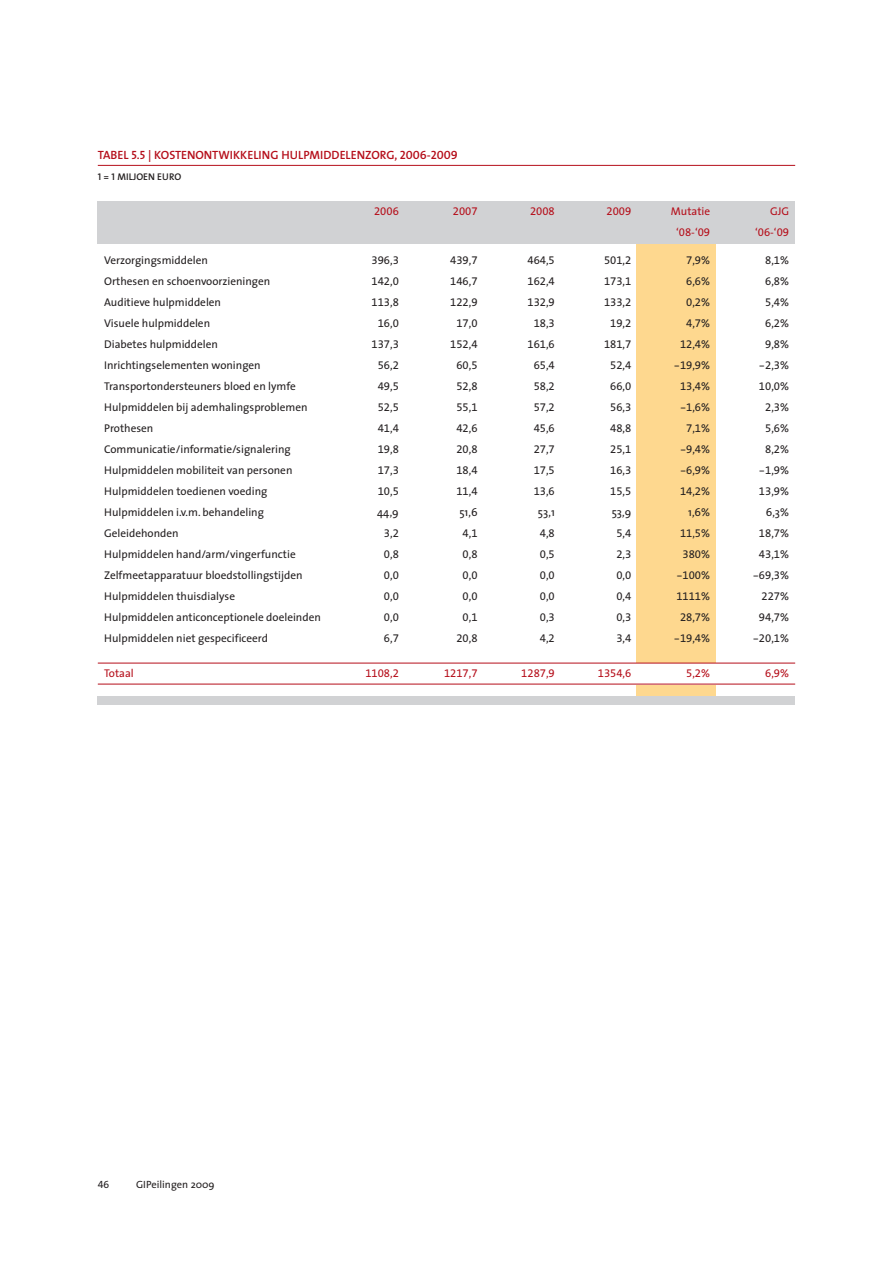
<style>
.page{position:relative;width:893px;height:1263px;background:#fff}
.page>*{position:absolute;margin:0;border:0;box-sizing:border-box;transform-origin:0 0}
.t1{font:12px "The Sans Semi Bold Caps";color:#b50e1a}
.t2{font:11.25px "The Sans";color:#231f20}
.t3{font:11.25px "The Sans Expert";color:#231f20}
.t4{font:11.25px "The Sans Expert";color:#b50e1a}
.t5{font:11.25px "The Sans";color:#b50e1a}
.t6{font:10.5px "The Sans";color:#231f20}
.t7{font:10.5px "The Sans Expert";color:#231f20}
.t8{font:9.75px "The Sans Semi Bold Caps";color:#231f20}
.s1{font-family:"The Sans"}
</style>
<div class="page">
<div style="left:636px;top:218px;width:80px;height:487px;background:#fed88f"></div>
<div style="left:98px;top:663px;width:697px;height:21px;background:#fff"></div>
<div style="left:98px;top:201px;width:697px;height:42px;background:#d1d2d4"></div>
<hr style="left:98px;top:165px;width:697px;height:1px;background:#b50e1a">
<div style="left:98px;top:696px;width:697px;height:9px;background:#d1d2d4"></div>
<hr style="left:98px;top:684px;width:697px;height:1px;background:#b50e1a">
<hr style="left:98px;top:663px;width:697px;height:1px;background:#b50e1a">
<p class="t1" style="left:98px;top:151px;width:362px">TABEL 5.5 | KOSTENONTWIKKELING HULPMIDDELENZORG, 2006-2009</p>
<p class="t8" style="left:98px;top:173px;width:85px">1 = 1 MILJOEN EURO</p>
<p class="t4" style="left:374px;top:208px;width:26px">2006</p>
<p class="t4" style="left:453px;top:208px;width:26px">2007</p>
<p class="t4" style="left:530px;top:208px;width:26px">2008</p>
<p class="t4" style="left:607px;top:208px;width:26px">2009</p>
<p class="t5" style="left:671px;top:207px;width:41px">Mutatie</p>
<p class="t5" style="left:770px;top:207px;width:21px">GJG</p>
<p class="t4" style="left:676px;top:229px;width:35px"><span class="s1">‘</span>08<span class="s1">-‘</span>09</p>
<p class="t4" style="left:755px;top:229px;width:35px"><span class="s1">‘</span>06<span class="s1">-‘</span>09</p>
<p class="t2" style="left:104px;top:256px;width:105px">Verzorgingsmiddelen</p>
<p class="t3" style="left:372px;top:256px;width:29px">396,3</p>
<p class="t3" style="left:450px;top:256px;width:29px">439,7</p>
<p class="t3" style="left:527px;top:256px;width:29px">464,5</p>
<p class="t3" style="left:604px;top:256px;width:29px">501,2</p>
<p class="t3" style="left:686px;top:256px;width:25px">7,9%</p>
<p class="t3" style="left:765px;top:256px;width:25px">8,1%</p>
<p class="t2" style="left:104px;top:277px;width:168px">Orthesen en schoenvoorzieningen</p>
<p class="t3" style="left:372px;top:277px;width:29px">142,0</p>
<p class="t3" style="left:450px;top:277px;width:29px">146,7</p>
<p class="t3" style="left:527px;top:277px;width:29px">162,4</p>
<p class="t3" style="left:604px;top:277px;width:29px">173,1</p>
<p class="t3" style="left:686px;top:277px;width:25px">6,6%</p>
<p class="t3" style="left:765px;top:277px;width:25px">6,8%</p>
<p class="t2" style="left:104px;top:298px;width:118px">Auditieve hulpmiddelen</p>
<p class="t3" style="left:372px;top:298px;width:29px">113,8</p>
<p class="t3" style="left:450px;top:298px;width:29px">122,9</p>
<p class="t3" style="left:527px;top:298px;width:29px">132,9</p>
<p class="t3" style="left:604px;top:298px;width:29px">133,2</p>
<p class="t3" style="left:686px;top:298px;width:25px">0,2%</p>
<p class="t3" style="left:765px;top:298px;width:25px">5,4%</p>
<p class="t2" style="left:104px;top:319px;width:107px">Visuele hulpmiddelen</p>
<p class="t3" style="left:378px;top:319px;width:23px">16,0</p>
<p class="t3" style="left:456px;top:319px;width:23px">17,0</p>
<p class="t3" style="left:534px;top:319px;width:23px">18,3</p>
<p class="t3" style="left:610px;top:319px;width:23px">19,2</p>
<p class="t3" style="left:686px;top:319px;width:25px">4,7%</p>
<p class="t3" style="left:765px;top:319px;width:25px">6,2%</p>
<p class="t2" style="left:104px;top:340px;width:115px">Diabetes hulpmiddelen</p>
<p class="t3" style="left:372px;top:340px;width:29px">137,3</p>
<p class="t3" style="left:450px;top:340px;width:29px">152,4</p>
<p class="t3" style="left:527px;top:340px;width:29px">161,6</p>
<p class="t3" style="left:604px;top:340px;width:29px">181,7</p>
<p class="t3" style="left:680px;top:340px;width:32px">12,4%</p>
<p class="t3" style="left:765px;top:340px;width:25px">9,8%</p>
<p class="t2" style="left:104px;top:361px;width:158px">Inrichtingselementen woningen</p>
<p class="t3" style="left:378px;top:361px;width:23px">56,2</p>
<p class="t3" style="left:456px;top:361px;width:23px">60,5</p>
<p class="t3" style="left:534px;top:361px;width:23px">65,4</p>
<p class="t3" style="left:610px;top:361px;width:23px">52,4</p>
<p class="t3" style="left:674px;top:361px;width:38px">-19,9%</p>
<p class="t3" style="left:759px;top:361px;width:32px">-2,3%</p>
<p class="t2" style="left:104px;top:382px;width:193px">Transportondersteuners bloed en lymfe</p>
<p class="t3" style="left:378px;top:382px;width:23px">49,5</p>
<p class="t3" style="left:456px;top:382px;width:23px">52,8</p>
<p class="t3" style="left:534px;top:382px;width:23px">58,2</p>
<p class="t3" style="left:610px;top:382px;width:23px">66,0</p>
<p class="t3" style="left:680px;top:382px;width:32px">13,4%</p>
<p class="t3" style="left:759px;top:382px;width:32px">10,0%</p>
<p class="t2" style="left:104px;top:403px;width:205px">Hulpmiddelen bij ademhalingsproblemen</p>
<p class="t3" style="left:378px;top:403px;width:23px">52,5</p>
<p class="t3" style="left:456px;top:403px;width:23px">55,1</p>
<p class="t3" style="left:534px;top:403px;width:23px">57,2</p>
<p class="t3" style="left:610px;top:403px;width:23px">56,3</p>
<p class="t3" style="left:680px;top:403px;width:32px">-1,6%</p>
<p class="t3" style="left:765px;top:403px;width:25px">2,3%</p>
<p class="t2" style="left:104px;top:424px;width:51px">Prothesen</p>
<p class="t3" style="left:378px;top:424px;width:23px">41,4</p>
<p class="t3" style="left:456px;top:424px;width:23px">42,6</p>
<p class="t3" style="left:534px;top:424px;width:23px">45,6</p>
<p class="t3" style="left:610px;top:424px;width:23px">48,8</p>
<p class="t3" style="left:686px;top:424px;width:25px">7,1%</p>
<p class="t3" style="left:765px;top:424px;width:25px">5,6%</p>
<p class="t2" style="left:104px;top:445px;width:188px">Communicatie/informatie/signalering</p>
<p class="t3" style="left:378px;top:445px;width:23px">19,8</p>
<p class="t3" style="left:456px;top:445px;width:23px">20,8</p>
<p class="t3" style="left:534px;top:445px;width:23px">27,7</p>
<p class="t3" style="left:610px;top:445px;width:23px">25,1</p>
<p class="t3" style="left:680px;top:445px;width:32px">-9,4%</p>
<p class="t3" style="left:765px;top:445px;width:25px">8,2%</p>
<p class="t2" style="left:104px;top:466px;width:190px">Hulpmiddelen mobiliteit van personen</p>
<p class="t3" style="left:378px;top:466px;width:23px">17,3</p>
<p class="t3" style="left:456px;top:466px;width:23px">18,4</p>
<p class="t3" style="left:534px;top:466px;width:23px">17,5</p>
<p class="t3" style="left:610px;top:466px;width:23px">16,3</p>
<p class="t3" style="left:680px;top:466px;width:32px">-6,9%</p>
<p class="t3" style="left:759px;top:466px;width:32px">-1,9%</p>
<p class="t2" style="left:104px;top:487px;width:165px">Hulpmiddelen toedienen voeding</p>
<p class="t3" style="left:378px;top:487px;width:23px">10,5</p>
<p class="t3" style="left:456px;top:487px;width:23px">11,4</p>
<p class="t3" style="left:534px;top:487px;width:23px">13,6</p>
<p class="t3" style="left:610px;top:487px;width:23px">15,5</p>
<p class="t3" style="left:680px;top:487px;width:32px">14,2%</p>
<p class="t3" style="left:759px;top:487px;width:32px">13,9%</p>
<p class="t2" style="left:104px;top:508px;width:161px">Hulpmiddelen i.v.m. behandeling</p>
<p class="t2" style="left:377px;top:508px;width:23px">44,9</p>
<p class="t2" style="left:459px;top:508px;width:20px">51,6</p>
<p class="t2" style="left:538px;top:508px;width:18px">53,1</p>
<p class="t2" style="left:612px;top:508px;width:21px">53,9</p>
<p class="t2" style="left:688px;top:508px;width:23px">1,6%</p>
<p class="t2" style="left:766px;top:508px;width:25px">6,3%</p>
<p class="t2" style="left:104px;top:529px;width:76px">Geleidehonden</p>
<p class="t3" style="left:384px;top:529px;width:16px">3,2</p>
<p class="t3" style="left:463px;top:529px;width:16px">4,1</p>
<p class="t3" style="left:540px;top:529px;width:16px">4,8</p>
<p class="t3" style="left:616px;top:529px;width:16px">5,4</p>
<p class="t3" style="left:680px;top:529px;width:32px">11,5%</p>
<p class="t3" style="left:759px;top:529px;width:32px">18,7%</p>
<p class="t2" style="left:104px;top:550px;width:193px">Hulpmiddelen hand/arm/vingerfunctie</p>
<p class="t3" style="left:384px;top:550px;width:16px">0,8</p>
<p class="t3" style="left:463px;top:550px;width:16px">0,8</p>
<p class="t3" style="left:540px;top:550px;width:16px">0,5</p>
<p class="t3" style="left:616px;top:550px;width:16px">2,3</p>
<p class="t3" style="left:683px;top:550px;width:29px">380%</p>
<p class="t3" style="left:759px;top:550px;width:32px">43,1%</p>
<p class="t2" style="left:104px;top:571px;width:200px">Zelfmeetapparatuur bloedstollingstijden</p>
<p class="t3" style="left:384px;top:571px;width:16px">0,0</p>
<p class="t3" style="left:463px;top:571px;width:16px">0,0</p>
<p class="t3" style="left:540px;top:571px;width:16px">0,0</p>
<p class="t3" style="left:616px;top:571px;width:16px">0,0</p>
<p class="t3" style="left:676px;top:571px;width:35px">-100%</p>
<p class="t3" style="left:753px;top:571px;width:38px">-69,3%</p>
<p class="t2" style="left:104px;top:592px;width:132px">Hulpmiddelen thuisdialyse</p>
<p class="t3" style="left:384px;top:592px;width:16px">0,0</p>
<p class="t3" style="left:463px;top:592px;width:16px">0,0</p>
<p class="t3" style="left:540px;top:592px;width:16px">0,0</p>
<p class="t3" style="left:616px;top:592px;width:16px">0,4</p>
<p class="t3" style="left:676px;top:592px;width:35px">1111%</p>
<p class="t3" style="left:761px;top:592px;width:29px">227%</p>
<p class="t2" style="left:104px;top:613px;width:218px">Hulpmiddelen anticonceptionele doeleinden</p>
<p class="t3" style="left:384px;top:613px;width:16px">0,0</p>
<p class="t3" style="left:463px;top:613px;width:16px">0,1</p>
<p class="t3" style="left:540px;top:613px;width:16px">0,3</p>
<p class="t3" style="left:616px;top:613px;width:16px">0,3</p>
<p class="t3" style="left:680px;top:613px;width:32px">28,7%</p>
<p class="t3" style="left:759px;top:613px;width:32px">94,7%</p>
<p class="t2" style="left:104px;top:634px;width:165px">Hulpmiddelen niet gespecificeerd</p>
<p class="t3" style="left:384px;top:634px;width:16px">6,7</p>
<p class="t3" style="left:456px;top:634px;width:23px">20,8</p>
<p class="t3" style="left:540px;top:634px;width:16px">4,2</p>
<p class="t3" style="left:616px;top:634px;width:16px">3,4</p>
<p class="t3" style="left:674px;top:634px;width:38px">-19,4%</p>
<p class="t3" style="left:753px;top:634px;width:38px">-20,1%</p>
<p class="t5" style="left:104px;top:669px;width:31px">Totaal</p>
<p class="t4" style="left:365px;top:670px;width:35px">1108,2</p>
<p class="t4" style="left:444px;top:670px;width:35px">1217,7</p>
<p class="t4" style="left:521px;top:670px;width:35px">1287,9</p>
<p class="t4" style="left:598px;top:670px;width:35px">1354,6</p>
<p class="t4" style="left:686px;top:670px;width:25px">5,2%</p>
<p class="t4" style="left:765px;top:670px;width:25px">6,9%</p>
<p class="t7" style="left:98px;top:1181px;width:13px">46</p>
<p class="t6" style="left:136px;top:1180px;width:80px">GIPeilingen 2009</p>
</div>
